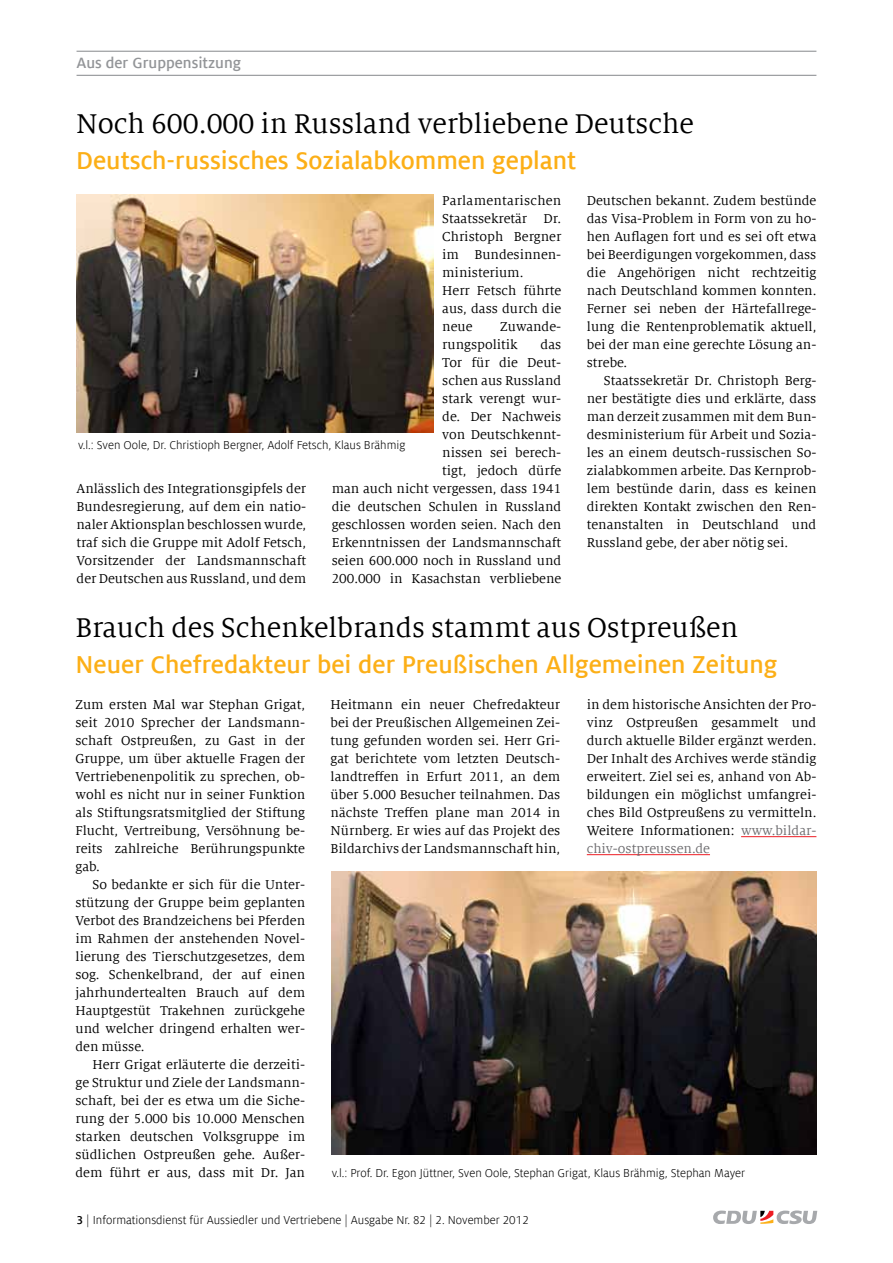
<style>
.page{position:relative;width:893px;height:1263px;background:#fff}
.page>*{position:absolute;margin:0;border:0;box-sizing:border-box;transform-origin:0 0}
.t1{font:30px "Milo Serif Offc";color:#000}
.t2{font:700 27px "Milo Sans Offc";color:#fcaf17}
.t3{font:700 16.5px "Milo Sans Offc";color:#939598}
.t4{font:14.25px/18px "Milo Serif Offc";color:#000;text-align:justify}
.t5{font:12.75px "Milo Sans Offc";color:#000}
.s1{color:#6d6c6f}
.s2{font-weight:700}
</style>
<div class="page">
<svg style="left:713px;top:1210px;width:104px;height:14px"></svg>
<hr style="left:77px;top:51px;width:739px;height:1px;background:#939598">
<hr style="left:77px;top:75px;width:739px;height:1px;background:#939598">
<hr style="left:741px;top:836px;width:75px;height:1px;background:#ed1d24">
<hr style="left:587px;top:854px;width:123px;height:1px;background:#ed1d24">
<img style="left:76px;top:194px;width:358px;height:238px">
<img style="left:332px;top:871px;width:484px;height:284px">
<p class="t3" style="left:77px;top:54px;width:166px">Aus der Gruppensitzung</p>
<h1 class="t1" style="left:76px;top:108px;width:619px">Noch 600.000 in Russland verbliebene Deutsche</h1>
<h2 class="t2" style="left:76px;top:146px;width:502px">Deutsch-russisches Sozialabkommen geplant</h2>
<p class="t4" style="left:442px;top:192px;width:121px;text-align:left">Parlamentarischen<br>Staatssekretär Dr.<br>Christoph Bergner im Bundesinnen&shy;ministerium.<br>Herr Fetsch führte aus, dass durch die neue</p>
<p class="t4" style="left:442px;top:318px;width:121px;text-indent:58px">Zuwande&shy;rungspolitik</p>
<p class="t4" style="left:332px;top:336px;width:231px;text-align:right">das<br>Tor für die Deut-<br>schen aus Russland<br>stark verengt wur-<br>de. Der Nachweis<br>von Deutschkennt-<br>nissen sei berech-<br>tigt, jedoch dürfe<br>man auch nicht vergessen, dass 1941 die deutschen Schulen in Russland geschlossen worden seien. Nach den<br>Erkenntnissen der Landsmannschaft seien 600.000 noch in Russland und<br>200.000 in Kasachstan verbliebene</p>
<p class="t5" style="left:78px;top:438px;width:329px">v.l.: Sven Oole, Dr. Christioph Bergner, Adolf Fetsch, Klaus Brähmig</p>
<p class="t4" style="left:77px;top:480px;width:231px">Anlässlich des Integrationsgipfels der Bundesregierung, auf dem ein natio&shy;naler Aktionsplan beschlossen wurde, traf sich die Gruppe mit Adolf Fetsch, Vorsitzender der Landsmannschaft der Deutschen aus Russland, und dem</p>
<p class="t4" style="left:587px;top:192px;width:231px">Deutschen bekannt. Zudem bestünde das Visa-Problem in Form von zu ho&shy;hen Auflagen fort und es sei oft etwa bei Beerdigungen vorgekommen, dass die Angehörigen nicht rechtzeitig nach Deutschland kommen konnten.<br>Ferner sei neben der Härtefallrege&shy;lung die Rentenproblematik aktuell, bei der man eine gerechte Lösung an&shy;strebe.</p>
<p class="t4" style="left:587px;top:372px;width:231px;text-indent:17px">Staatssekretär Dr. Christoph Berg&shy;ner bestätigte dies und erklärte, dass man derzeit zusammen mit dem Bun&shy;desministerium für Arbeit und Sozia&shy;les an einem deutsch-russischen So&shy;zialabkommen arbeite. Das Kernprob&shy;lem bestünde darin, dass es keinen direkten Kontakt zwischen den Ren&shy;tenanstalten in Deutschland und Russland gebe, der aber nötig sei.</p>
<h1 class="t1" style="left:75px;top:612px;width:664px">Brauch des Schenkelbrands stammt aus Ostpreußen</h1>
<h2 class="t2" style="left:75px;top:650px;width:704px">Neuer Chefredakteur bei der Preußischen Allgemeinen Zeitung</h2>
<p class="t4" style="left:75px;top:696px;width:231px">Zum ersten Mal war Stephan Grigat, seit 2010 Sprecher der Landsmann&shy;schaft Ostpreußen, zu Gast in der Gruppe, um über aktuelle Fragen der Vertriebenenpolitik zu sprechen, ob&shy;wohl es nicht nur in seiner Funktion als Stiftungsratsmitglied der Stiftung Flucht, Vertreibung, Versöhnung be&shy;reits zahlreiche Berührungspunkte gab.</p>
<p class="t4" style="left:75px;top:876px;width:231px;text-indent:17px">So bedankte er sich für die Unter&shy;stützung der Gruppe beim geplanten Verbot des Brandzeichens bei Pferden im Rahmen der anstehenden Novel&shy;lierung des Tierschutzgesetzes, dem sog. Schenkelbrand, der auf einen jahrhundertealten Brauch auf dem Hauptgestüt Trakehnen zurückgehe und welcher dringend erhalten wer&shy;den müsse.</p>
<p class="t4" style="left:75px;top:1056px;width:231px;text-indent:17px">Herr Grigat erläuterte die derzeiti&shy;ge Struktur und Ziele der Landsmann&shy;schaft, bei der es etwa um die Siche&shy;rung der 5.000 bis 10.000 Menschen starken deutschen Volksgruppe im südlichen Ostpreußen gehe. Außer&shy;dem führt er aus, dass mit Dr. Jan</p>
<p class="t4" style="left:331px;top:696px;width:231px">Heitmann ein neuer Chefredakteur bei der Preußischen Allgemeinen Zei&shy;tung gefunden worden sei. Herr Gri&shy;gat berichtete vom letzten Deutsch&shy;landtreffen in Erfurt 2011, an dem über 5.000 Besucher teilnahmen. Das nächste Treffen plane man 2014 in Nürnberg. Er wies auf das Projekt des Bildarchivs der Landsmannschaft hin,</p>
<p class="t4" style="left:587px;top:696px;width:231px">in dem historische Ansichten der Pro&shy;vinz Ostpreußen gesammelt und durch aktuelle Bilder ergänzt werden.<br>Der Inhalt des Archives werde ständig erweitert. Ziel sei es, anhand von Ab&shy;bildungen ein möglichst umfangrei&shy;ches Bild Ostpreußens zu vermitteln.<br>Weitere Informationen: <span class="s1">www.bildar&shy;chiv-ostpreussen.de</span></p>
<p class="t5" style="left:332px;top:1166px;width:415px">v.l.: Prof. Dr. Egon Jüttner, Sven Oole, Stephan Grigat, Klaus Brähmig, Stephan Mayer</p>
<p class="t5" style="left:77px;top:1213px;width:454px"><span class="s2">3</span> | Informationsdienst für Aussiedler und Vertriebene | Ausgabe Nr. 82 | 2. November 2012</p>
</div>
